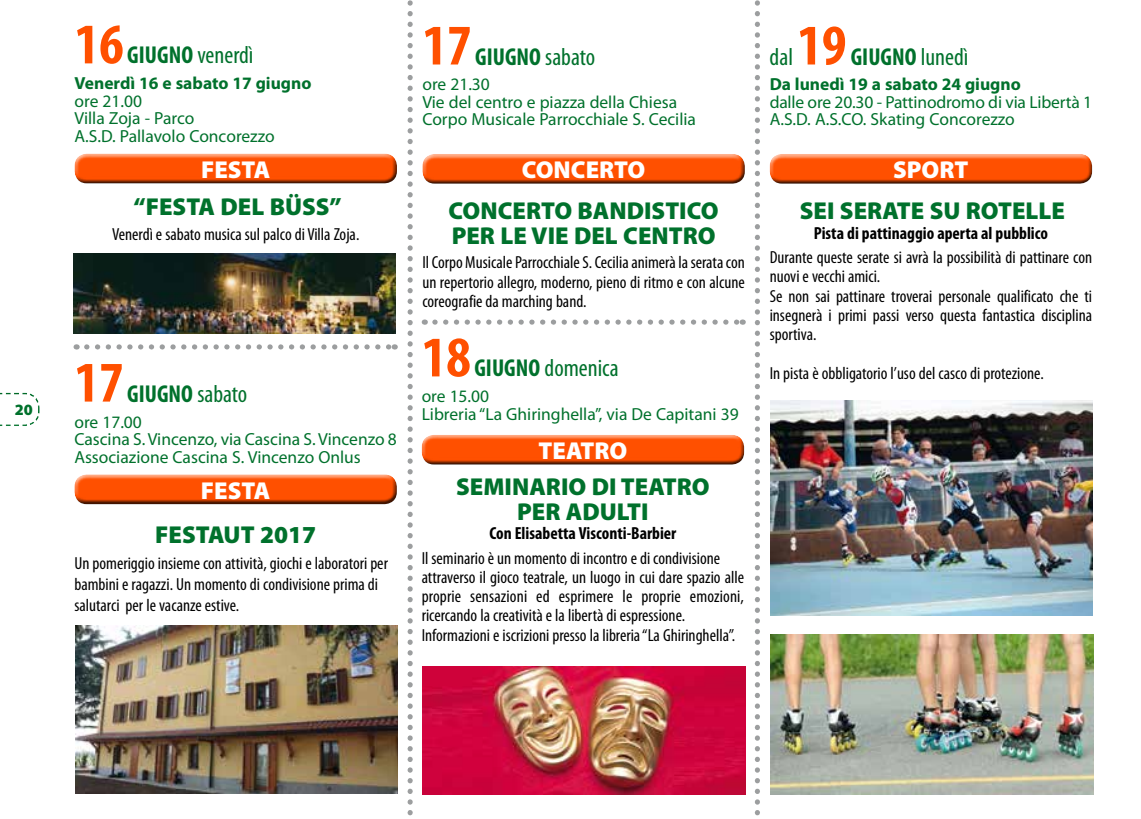
<style>
.page{position:relative;width:1141px;height:819px;background:#fff}
.page>*{position:absolute;margin:0;border:0;box-sizing:border-box;transform-origin:0 0}
.t1{font:700 condensed 57.75px "Myriad Pro";color:#ff5000}
.t2{font:900 24.5px/24.5px "Myriad Pro";color:#00712c}
.t3{font:700 condensed 24.5px "Myriad Pro";color:#00712c}
.t4{font:condensed 24.5px "Myriad Pro";color:#00712c}
.t5{font:900 24.5px "Myriad Pro";color:#fff}
.t6{font:condensed 17.5px/19.2px "Myriad Pro";color:#000}
.t7{font:17.5px/17.5px "Myriad Pro";color:#00712c}
.t8{font:700 condensed 17.5px "Myriad Pro";color:#000}
.t9{font:700 17.5px "Myriad Pro";color:#00712c}
.t10{font:900 15.75px "Myriad Pro";color:#00712c}
.s1{font-weight:700}
.s2{font-weight:400}
</style>
<div class="page">
<svg style="left:408px;top:0;width:5px;height:816px"></svg>
<svg style="left:755px;top:0;width:5px;height:816px"></svg>
<div style="left:0;top:391px;width:41px;height:37px;background:#00712c;opacity:.75"></div>
<div style="left:73px;top:152px;width:325px;height:28px;background:#fff;opacity:.75"></div>
<div style="left:73px;top:156px;width:325px;height:27px;background:#000;opacity:.75"></div>
<div style="left:73px;top:473px;width:325px;height:28px;background:#fff;opacity:.75"></div>
<div style="left:73px;top:477px;width:325px;height:27px;background:#000;opacity:.75"></div>
<svg style="left:87px;top:344px;width:308px;height:5px"></svg>
<div style="left:421px;top:152px;width:325px;height:29px;background:#fff;opacity:.75"></div>
<div style="left:421px;top:157px;width:325px;height:27px;background:#000;opacity:.75"></div>
<div style="left:768px;top:152px;width:325px;height:29px;background:#fff;opacity:.75"></div>
<div style="left:768px;top:157px;width:325px;height:27px;background:#000;opacity:.75"></div>
<div style="left:420px;top:433px;width:326px;height:28px;background:#fff;opacity:.75"></div>
<div style="left:420px;top:437px;width:326px;height:27px;background:#000;opacity:.75"></div>
<svg style="left:435px;top:319px;width:308px;height:6px"></svg>
<img style="left:75px;top:625px;width:323px;height:168px">
<img style="left:422px;top:666px;width:324px;height:128px">
<img style="left:770px;top:400px;width:322px;height:215px">
<img style="left:770px;top:634px;width:324px;height:160px">
<img style="left:73px;top:254px;width:323px;height:79px">
<p class="t10" style="left:15px;top:401px;width:20px">20</p>
<h1 class="t1" style="left:75px;top:8px;width:51px">16</h1>
<h2 class="t4" style="left:127px;top:40px;width:128px"><span class="s1">GIUGNO</span> venerdì</h2>
<p class="t9" style="left:75px;top:74px;width:239px">Venerdì 16 e sabato 17 giugno</p>
<p class="t7" style="left:75px;top:93px;width:202px">ore 21.00<br>Villa Zoja - Parco<br>A.S.D. Pallavolo Concorezzo</p>
<h2 class="t5" style="left:201px;top:156px;width:71px">FESTA</h2>
<h2 class="t2" style="left:134px;top:195px;width:209px">“FESTA DEL BÜSS”</h2>
<p class="t6" style="left:112px;top:224px;width:249px">Venerdì e sabato musica sul palco di Villa Zoja.</p>
<h1 class="t1" style="left:74px;top:346px;width:51px">17</h1>
<h2 class="t3" style="left:127px;top:378px;width:122px">GIUGNO <span class="s2">sabato</span></h2>
<p class="t7" style="left:74px;top:413px;width:324px">ore 17.00<br>Cascina S. Vincenzo, via Cascina S. Vincenzo 8<br>Associazione Cascina S. Vincenzo Onlus</p>
<h2 class="t5" style="left:201px;top:476px;width:71px">FESTA</h2>
<h2 class="t2" style="left:155px;top:522px;width:163px">FESTAUT 2017</h2>
<p class="t6" style="left:74px;top:552px;width:315px;line-height:21px">Un pomeriggio insieme con attività, giochi e laboratori per bambini e ragazzi. Un momento di condivisione prima di salutarci per le vacanze estive.</p>
<h1 class="t1" style="left:422px;top:9px;width:51px">17</h1>
<h2 class="t3" style="left:475px;top:41px;width:122px">GIUGNO <span class="s2">sabato</span></h2>
<h2 class="t4" style="left:770px;top:42px;width:25px">dal</h2>
<h1 class="t1" style="left:797px;top:9px;width:51px">19</h1>
<h2 class="t3" style="left:851px;top:41px;width:119px">GIUGNO <span class="s2">lunedì</span></h2>
<p class="t7" style="left:422px;top:76px;width:275px">ore 21.30<br>Vie del centro e piazza della Chiesa<br>Corpo Musicale Parrocchiale S. Cecilia</p>
<p class="t9" style="left:770px;top:75px;width:253px">Da lunedì 19 a sabato 24 giugno</p>
<p class="t7" style="left:770px;top:94px;width:324px">dalle ore 20.30 - Pattinodromo di via Libertà 1<br>A.S.D. A.S.CO. Skating Concorezzo</p>
<h2 class="t5" style="left:522px;top:156px;width:125px">CONCERTO</h2>
<h2 class="t5" style="left:893px;top:156px;width:77px">SPORT</h2>
<h2 class="t2" style="left:449px;top:199px;width:271px">CONCERTO BANDISTICO<br>PER LE VIE DEL CENTRO</h2>
<p class="t6" style="left:422px;top:253px;width:324px;text-align:justify">Il Corpo Musicale Parrocchiale S. Cecilia animerà la serata con un repertorio allegro, moderno, pieno di ritmo e con alcune coreografie da marching band.</p>
<h1 class="t1" style="left:422px;top:321px;width:51px">18</h1>
<h2 class="t4" style="left:474px;top:353px;width:146px"><span class="s1">GIUGNO</span> domenica</h2>
<p class="t7" style="left:422px;top:388px;width:319px">ore 15.00<br>Libreria “La Ghiringhella”, via De Capitani 39</p>
<h2 class="t5" style="left:539px;top:437px;width:90px">TEATRO</h2>
<h2 class="t2" style="left:456px;top:475px;width:255px;text-align:center">SEMINARIO DI TEATRO<br>PER ADULTI</h2>
<p class="t8" style="left:489px;top:522px;width:189px">Con Elisabetta Visconti-Barbier</p>
<p class="t6" style="left:422px;top:548px;width:324px">Il seminario è un momento di incontro e di condivisione attraverso il gioco teatrale, un luogo in cui dare spazio alle proprie sensazioni ed esprimere le proprie emozioni, ricercando la creatività e la libertà di espressione.<br>Informazioni e iscrizioni presso la libreria “La Ghiringhella”.</p>
<h2 class="t2" style="left:800px;top:199px;width:267px">SEI SERATE SU ROTELLE</h2>
<p class="t8" style="left:814px;top:222px;width:236px">Pista di pattinaggio aperta al pubblico</p>
<p class="t6" style="left:770px;top:247px;width:324px">Durante queste serate si avrà la possibilità di pattinare con nuovi e vecchi amici.<br>Se non sai pattinare troverai personale qualificato che ti insegnerà i primi passi verso questa fantastica disciplina sportiva.</p>
<p class="t6" style="left:770px;top:363px;width:276px">In pista è obbligatorio l’uso del casco di protezione.</p>
</div>
